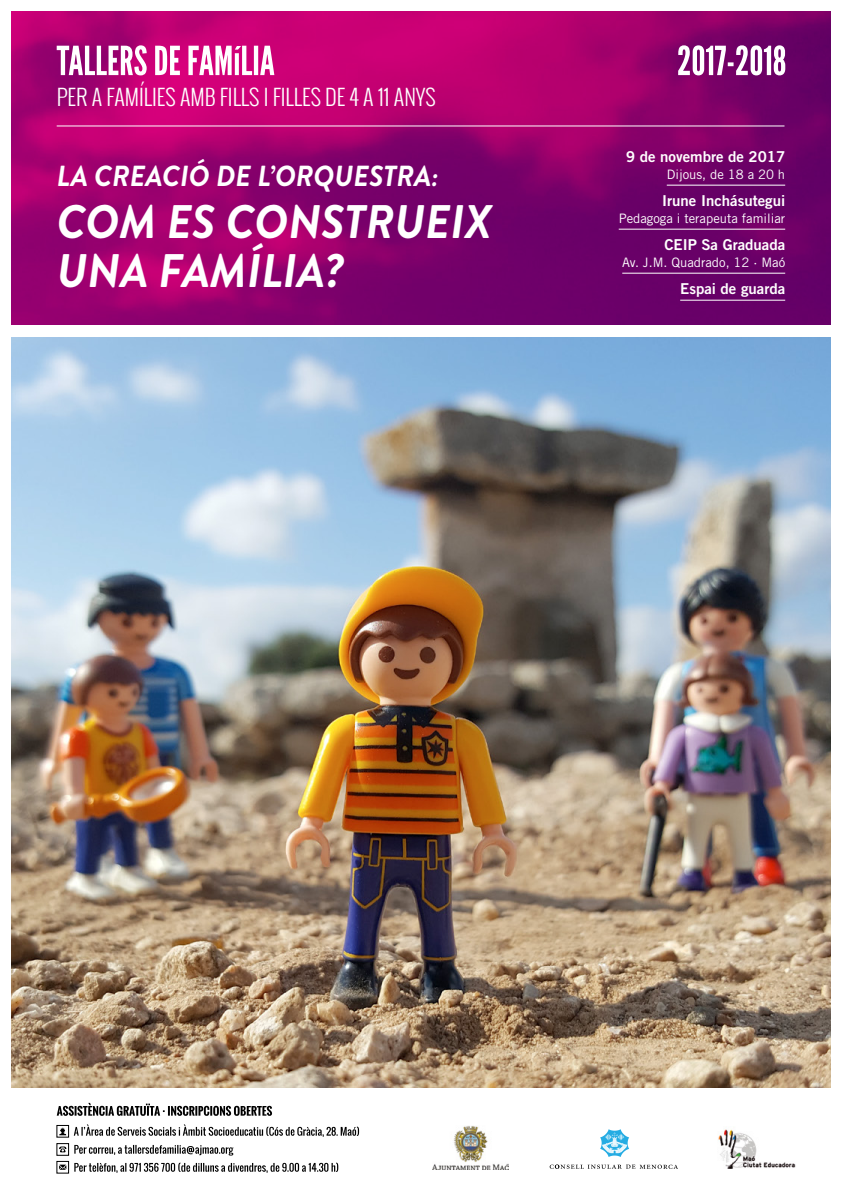
<style>
.page{position:relative;width:842px;height:1191px;background:#fff}
.page>*{position:absolute;margin:0;border:0;box-sizing:border-box;transform-origin:0 0}
.t1{font:italic 700 47px/49px "Brandon Grotesque";color:#fff}
.t2{font:italic 700 29px "Brandon Grotesque";color:#fff}
.t3{font:300 22px "Oswald";color:#fff}
.t4{font:15px "Trade Gothic LT Std Bd 2";color:#fff}
.t5{font:13px "Trade Gothic LT Std";color:#fff}
</style>
<div class="page">
<img style="left:11px;top:337px;width:820px;height:750px">
<img style="left:718px;top:1129px;width:78px;height:39px">
<img style="left:432px;top:1126px;width:77px;height:43px">
<svg style="left:74px;top:1162px;width:264px;height:11px"></svg>
<svg style="left:74px;top:1145px;width:159px;height:10px"></svg>
<svg style="left:74px;top:1124px;width:285px;height:13px"></svg>
<svg style="left:57px;top:1102px;width:215px;height:13px"></svg>
<svg style="left:59px;top:1127px;width:7px;height:8px"></svg>
<div style="left:57px;top:1125px;width:12px;height:12px;border:1px solid #000"></div>
<svg style="left:59px;top:1164px;width:7px;height:5px"></svg>
<div style="left:57px;top:1161px;width:12px;height:12px;border:1px solid #000"></div>
<svg style="left:59px;top:1146px;width:8px;height:6px"></svg>
<div style="left:57px;top:1143px;width:12px;height:12px;border:1px solid #000"></div>
<svg style="left:600px;top:1129px;width:29px;height:28px"></svg>
<svg style="left:550px;top:1164px;width:127px;height:4px"></svg>
<svg style="left:11px;top:11px;width:820px;height:314px;background:#93006d"></svg>
<svg style="left:57px;top:45px;width:217px;height:30px"></svg>
<hr style="left:57px;top:125px;width:727px;height:1px;background:#fff">
<svg style="left:678px;top:45px;width:107px;height:30px"></svg>
<hr style="left:667px;top:185px;width:118px;height:1px;background:#fff">
<hr style="left:619px;top:229px;width:166px;height:1px;background:#fff">
<hr style="left:622px;top:273px;width:163px;height:1px;background:#fff">
<hr style="left:680px;top:300px;width:105px;height:1px;background:#fff">
<h3 class="t3" style="left:57px;top:81px;width:380px">PER A FAMÍLIES AMB FILLS I FILLES DE 4 A 11 ANYS</h3>
<h2 class="t2" style="left:57px;top:155px;width:383px">LA CREACIÓ DE L’ORQUESTRA:</h2>
<h1 class="t1" style="left:57px;top:197px;width:437px">COM ES CONSTRUEIX<br>UNA FAMÍLIA?</h1>
<p class="t4" style="left:626px;top:147px;width:161px">9 de novembre de 2017</p>
<p class="t5" style="left:667px;top:167px;width:120px">Dijous, de 18 a 20 h</p>
<p class="t4" style="left:662px;top:191px;width:124px">Irune Inchásutegui</p>
<p class="t5" style="left:619px;top:211px;width:168px">Pedagoga i terapeuta familiar</p>
<p class="t4" style="left:664px;top:235px;width:122px">CEIP Sa Graduada</p>
<p class="t5" style="left:622px;top:255px;width:164px">Av. J.M. Quadrado, 12 · Maó</p>
<p class="t4" style="left:680px;top:279px;width:106px">Espai de guarda</p>
</div>
